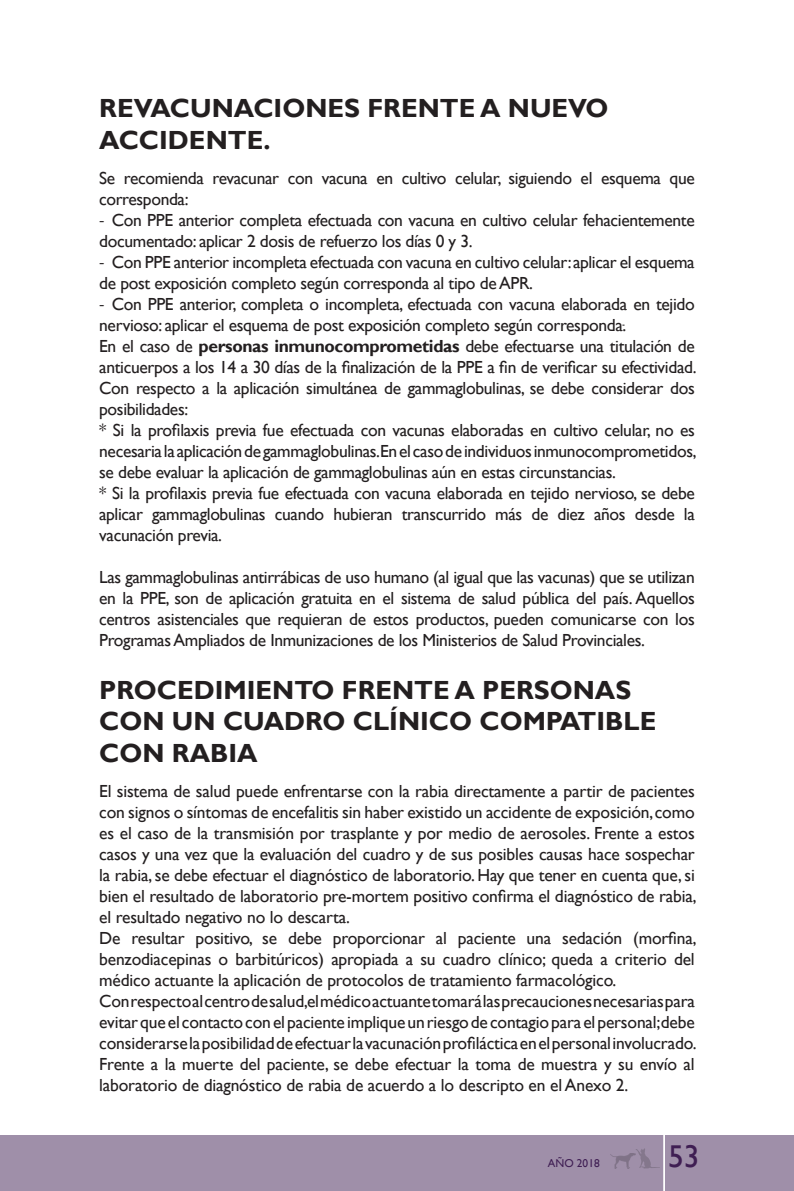
<style>
.page{position:relative;width:794px;height:1191px;background:#fff}
.page>*{position:absolute;margin:0;border:0;box-sizing:border-box;transform-origin:0 0}
.t1{font:31.5px "Gill Sans";color:#3f1e53}
.Encabezado{font:700 26.25px/31.5px "Gill Sans";color:#231f20}
.Encabezado-2{font:17.5px/21px "Gill Sans";letter-spacing:-.02em;color:#231f20;text-align:justify}
.t2{font:11.38px "Gill Sans";color:#3f1e53}
.s1{font-family:"Calibri"}
.s2{font-weight:700}
</style>
<div class="page">
<div style="left:0;top:1135px;width:794px;height:56px;background:#9f8fa9"></div>
<svg style="left:635px;top:1148px;width:24px;height:20px"></svg>
<img style="left:610px;top:1153px;width:25px;height:15px">
<hr style="left:663px;top:1132px;width:2px;height:59px;background:#fff">
<p class="Encabezado" style="left:99px;top:93px;width:511px">REVACUNACIONES FRENTE A NUEVO<br>ACCIDENTE.</p>
<p class="Encabezado-2" style="left:99px;top:168px;width:597px">Se recomienda revacunar con vacuna en cultivo celular, siguiendo el esquema que corresponda:</p>
<p class="Encabezado-2" style="left:99px;top:210px;width:597px"><span class="s1">-</span> Con PPE anterior completa efectuada con vacuna en cultivo celular fehacientemente documentado: aplicar 2 dosis de refuerzo los días 0 y 3.</p>
<p class="Encabezado-2" style="left:99px;top:252px;width:597px"><span class="s1">-</span> Con PPE anterior incompleta efectuada con vacuna en cultivo celular: aplicar el esquema de post exposición completo según corresponda al tipo de APR.</p>
<p class="Encabezado-2" style="left:99px;top:294px;width:597px"><span class="s1">-</span> Con PPE anterior, completa o incompleta, efectuada con vacuna elaborada en tejido nervioso: aplicar el esquema de post exposición completo según corresponda.</p>
<p class="Encabezado-2" style="left:99px;top:336px;width:599px">En el caso de <span class="s2">personas inmunocomprometidas</span> debe efectuarse una titulación de anticuerpos a los 14 a 30 días de la finalización de la PPE a fin de verificar su efectividad.<br>Con respecto a la aplicación simultánea de gammaglobulinas, se debe considerar dos posibilidades:</p>
<p class="Encabezado-2" style="left:99px;top:420px;width:599px">* Si la profilaxis previa fue efectuada con vacunas elaboradas en cultivo celular, no es necesaria la aplicación de gammaglobulinas.En el caso de individuos inmunocomprometidos, se debe evaluar la aplicación de gammaglobulinas aún en estas circunstancias.</p>
<p class="Encabezado-2" style="left:99px;top:483px;width:597px">* Si la profilaxis previa fue efectuada con vacuna elaborada en tejido nervioso, se debe aplicar gammaglobulinas cuando hubieran transcurrido más de diez años desde la vacunación previa.</p>
<p class="Encabezado-2" style="left:99px;top:567px;width:597px">Las gammaglobulinas antirrábicas de uso humano (al igual que las vacunas) que se utilizan en la PPE, son de aplicación gratuita en el sistema de salud pública del país. Aquellos centros asistenciales que requieran de estos productos, pueden comunicarse con los Programas Ampliados de Inmunizaciones de los Ministerios de Salud Provinciales.</p>
<p class="Encabezado" style="left:99px;top:674px;width:558px">PROCEDIMIENTO FRENTE A PERSONAS<br>CON UN CUADRO CLÍNICO COMPATIBLE<br>CON RABIA</p>
<p class="Encabezado-2" style="left:99px;top:780px;width:599px">El sistema de salud puede enfrentarse con la rabia directamente a partir de pacientes con signos o síntomas de encefalitis sin haber existido un accidente de exposición, como es el caso de la transmisión por trasplante y por medio de aerosoles. Frente a estos casos y una vez que la evaluación del cuadro y de sus posibles causas hace sospechar la rabia, se debe efectuar el diagnóstico de laboratorio. Hay que tener en cuenta que, si bien el resultado de laboratorio pre-mortem positivo confirma el diagnóstico de rabia, el resultado negativo no lo descarta.</p>
<p class="Encabezado-2" style="left:99px;top:927px;width:599px">De resultar positivo, se debe proporcionar al paciente una sedación (morfina, benzodiacepinas o barbitúricos) apropiada a su cuadro clínico; queda a criterio del médico actuante la aplicación de protocolos de tratamiento farmacológico.</p>
<p class="Encabezado-2" style="left:99px;top:990px;width:599px">Con respecto al centro de salud,el médico actuante tomará las precauciones necesarias para evitar que el contacto con el paciente implique un riesgo de contagio para el personal;debe considerarse la posibilidad de efectuar la vacunación profiláctica en el personal involucrado.<br>Frente a la muerte del paciente, se debe efectuar la toma de muestra y su envío al laboratorio de diagnóstico de rabia de acuerdo a lo descripto en el Anexo 2.</p>
<p class="t2" style="left:548px;top:1156px;width:53px">AÑO 2018</p>
<h1 class="t1" style="left:668px;top:1138px;width:33px">53</h1>
</div>
